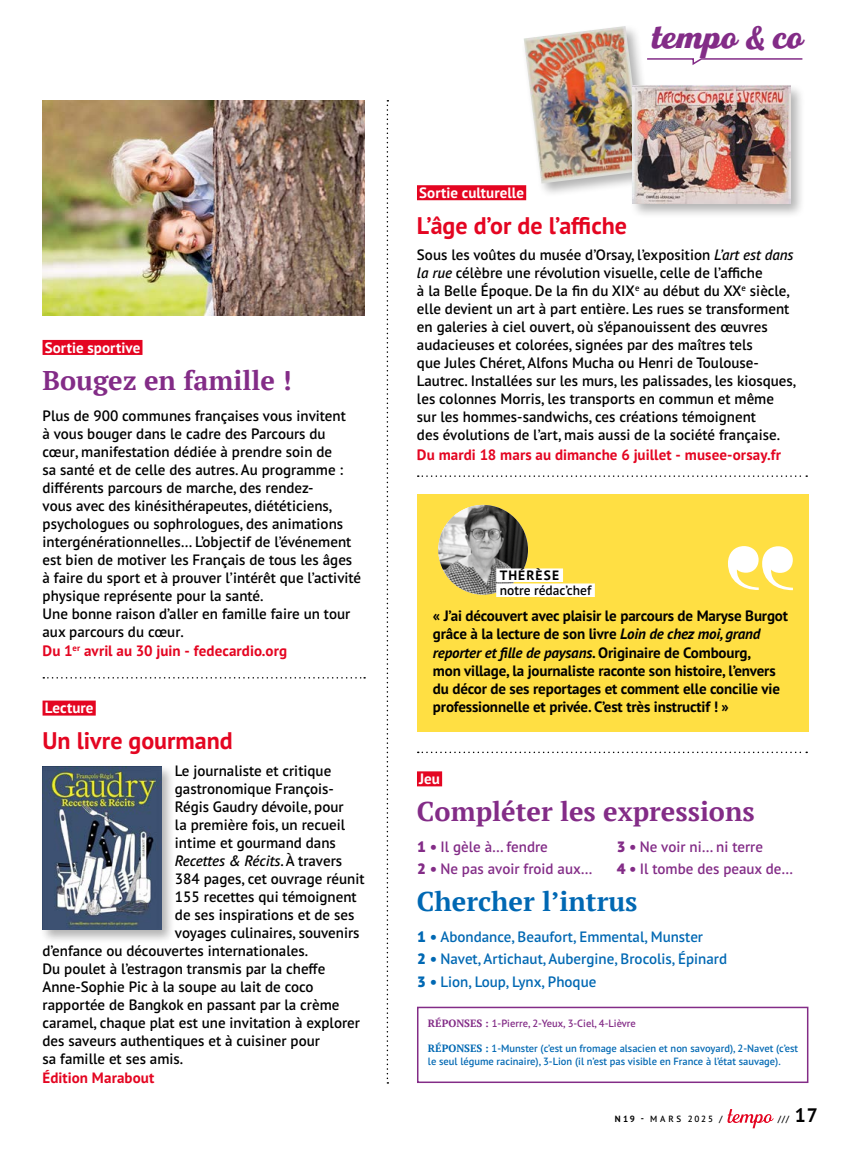
<style>
.page{position:relative;width:851px;height:1149px;background:#fff}
.page>*{position:absolute;margin:0;border:0;box-sizing:border-box;transform-origin:0 0}
.t1{font:900 34.5px "Fourth";color:#832c87}
.t2{font:700 27px "PT Serif";color:#832c87}
.t3{font:700 27px "PT Serif";color:#0068b3}
.t4{font:700 24px "PT Sans Pro";color:#e40521}
.t5{font:600 15px/18px "PT Sans Pro";color:#000}
.texte_ok{font:700 15px/18px "PT Sans Pro";letter-spacing:-.01em;color:#000}
.t6{font:600 15px "PT Sans Pro";color:#0068b3}
.web_new{font:700 15px "PT Sans Pro";letter-spacing:.005em;color:#e40521}
.t7{font:600 15px "PT Sans Pro";color:#832c87}
.t8{font:700 15px "PT Sans Pro";letter-spacing:.005em;color:#fff}
.t9{font:italic 600 15px "PT Sans Pro";color:#000}
.t10{font:600 13.5px "PT Sans Pro";color:#000}
.t11{font:700 13.5px "PT Sans Pro";letter-spacing:.08em;color:#000}
.texte_ok-2{font:600 10.5px/12.6px "PT Sans Pro";color:#0068b3}
.texte_ok-3{font:600 10.5px "PT Sans Pro";color:#832c87}
.t12{font:600 9px "PT Sans Pro";letter-spacing:.26em;color:#000}
.s1{font-style:normal}
.s2{font-style:italic}
.s3{font-weight:900}
.s4{font-family:"PT Serif";font-weight:700}
.s5{font-weight:700}
.s6{font-weight:700;font-size:19.5px}
</style>
<div class="page">
<svg style="left:727px;top:1109px;width:46px;height:18px"></svg>
<svg style="left:657px;top:58px;width:146px;height:7px"></svg>
<div style="left:43px;top:700px;width:53px;height:15px;background:#e40521"></div>
<svg style="left:43px;top:677px;width:322px;height:1px"></svg>
<svg style="left:417px;top:475px;width:390px;height:2px"></svg>
<svg style="left:417px;top:751px;width:390px;height:1px"></svg>
<div style="left:43px;top:340px;width:99px;height:15px;background:#e40521"></div>
<svg style="left:386px;top:100px;width:2px;height:983px"></svg>
<div style="left:417px;top:185px;width:109px;height:15px;background:#e40521"></div>
<img style="left:43px;top:100px;width:322px;height:216px">
<div style="left:417px;top:771px;width:25px;height:15px;background:#e40521"></div>
<div style="left:417px;top:494px;width:391px;height:237px;background:#ffdf43"></div>
<svg style="left:728px;top:546px;width:64px;height:44px"></svg>
<img style="left:438px;top:504px;width:90px;height:90px">
<div style="left:496px;top:568px;width:67px;height:14px;background:#fff"></div>
<div style="left:496px;top:583px;width:98px;height:14px;background:#fff"></div>
<div style="left:521px;top:23px;width:136px;height:175px;background:#000;opacity:.3"></div>
<img style="left:523px;top:26px;width:120px;height:157px">
<div style="left:40px;top:763px;width:135px;height:180px;background:#000;opacity:.3"></div>
<img style="left:43px;top:766px;width:118px;height:163px">
<div style="left:629px;top:83px;width:176px;height:136px;background:#000;opacity:.3"></div>
<img style="left:632px;top:86px;width:158px;height:118px">
<div style="left:417px;top:1006px;width:391px;height:76px;border:2px solid #832c87"></div>
<p class="t8" style="left:45px;top:337px;width:97px">Sortie sportive</p>
<p class="t2" style="left:43px;top:362px;width:250px">Bougez en famille !</p>
<p class="t5" style="left:43px;top:406px;width:320px">Plus de 900 communes françaises vous invitent<br>à vous bouger dans le cadre des Parcours du cœur, manifestation dédiée à prendre soin de<br>sa santé et de celle des autres. Au programme : différents parcours de marche, des rendez-<br>vous avec des kinésithérapeutes, diététiciens, psychologues ou sophrologues, des animations intergénérationnelles… L’objectif de l’événement est bien de motiver les Français de tous les âges à faire du sport et à prouver l’intérêt que l’activité physique représente pour la santé.<br>Une bonne raison d’aller en famille faire un tour aux parcours du cœur.</p>
<p class="web_new" style="left:43px;top:640px;width:246px">Du 1<sup>er</sup> avril au 30 juin - fedecardio.org</p>
<p class="t8" style="left:45px;top:698px;width:50px">Lecture</p>
<p class="t4" style="left:43px;top:724px;width:192px">Un livre gourmand</p>
<p class="t5" style="left:175px;top:760px;width:158px">Le journaliste et critique</p>
<p class="t5" style="left:175px;top:778px;width:160px">gastronomique François-</p>
<p class="t5" style="left:175px;top:796px;width:170px">Régis Gaudry dévoile, pour</p>
<p class="t5" style="left:175px;top:814px;width:172px">la première fois, un recueil</p>
<p class="t5" style="left:175px;top:832px;width:162px">intime et gourmand dans</p>
<p class="t9" style="left:175px;top:850px;width:169px">Recettes &amp; Récits<span class="s1">. À travers</span></p>
<p class="t5" style="left:175px;top:868px;width:191px">384 pages, cet ouvrage réunit</p>
<p class="t5" style="left:175px;top:886px;width:183px">155 recettes qui témoignent</p>
<p class="t5" style="left:175px;top:904px;width:181px">de ses inspirations et de ses</p>
<p class="t5" style="left:175px;top:922px;width:186px">voyages culinaires, souvenirs</p>
<p class="t5" style="left:43px;top:940px;width:267px">d’enfance ou découvertes internationales.</p>
<p class="t5" style="left:43px;top:958px;width:284px">Du poulet à l’estragon transmis par la cheffe</p>
<p class="t5" style="left:43px;top:976px;width:272px">Anne-Sophie Pic à la soupe au lait de coco</p>
<p class="t5" style="left:43px;top:994px;width:298px">rapportée de Bangkok en passant par la crème</p>
<p class="t5" style="left:43px;top:1012px;width:319px">caramel, chaque plat est une invitation à explorer</p>
<p class="t5" style="left:43px;top:1030px;width:279px">des saveurs authentiques et à cuisiner pour</p>
<p class="t5" style="left:43px;top:1048px;width:142px">sa famille et ses amis.</p>
<p class="web_new" style="left:43px;top:1067px;width:113px">Édition Marabout</p>
<p class="t1" style="left:652px;top:16px;width:152px">tempo &amp; co</p>
<p class="t8" style="left:419px;top:183px;width:106px">Sortie culturelle</p>
<p class="t4" style="left:417px;top:209px;width:211px">L’âge d’or de l’affiche</p>
<p class="t5" style="left:417px;top:245px;width:381px">Sous les voûtes du musée d’Orsay, l’exposition <span class="s2">L’art est dans la rue</span> célèbre une révolution visuelle, celle de l’affiche<br>à la Belle Époque. De la fin du XIX<sup>e</sup> au début du XX<sup>e</sup> siècle, elle devient un art à part entière. Les rues se transforment en galeries à ciel ouvert, où s’épanouissent des œuvres audacieuses et colorées, signées par des maîtres tels<br>que Jules Chéret, Alfons Mucha ou Henri de Toulouse-Lautrec. Installées sur les murs, les palissades, les kiosques, les colonnes Morris, les transports en commun et même sur les hommes-sandwichs, ces créations témoignent<br>des évolutions de l’art, mais aussi de la société française.</p>
<p class="web_new" style="left:417px;top:444px;width:365px">Du mardi 18 mars au dimanche 6 juillet - musee-orsay.fr</p>
<p class="t11" style="left:499px;top:566px;width:61px">THÉRÈSE</p>
<p class="t10" style="left:499px;top:581px;width:93px">notre rédac’chef</p>
<p class="texte_ok" style="left:433px;top:606px;width:356px">« J’ai découvert avec plaisir le parcours de Maryse Burgot grâce à la lecture de son livre <span class="s2">Loin de chez moi, grand reporter et fille de paysans</span>. Originaire de Combourg,<br>mon village, la journaliste raconte son histoire, l’envers du décor de ses reportages et comment elle concilie vie professionnelle et privée. C’est très instructif ! »</p>
<p class="t8" style="left:419px;top:768px;width:22px">Jeu</p>
<p class="t2" style="left:417px;top:793px;width:339px">Compléter les expressions</p>
<p class="t7" style="left:417px;top:836px;width:132px"><span class="s3">1 •</span> Il gèle à… fendre</p>
<p class="t7" style="left:417px;top:859px;width:177px"><span class="s3">2 •</span> Ne pas avoir froid aux…</p>
<p class="t7" style="left:616px;top:836px;width:148px"><span class="s3">3 •</span> Ne voir ni… ni terre</p>
<p class="t7" style="left:616px;top:859px;width:178px"><span class="s3">4 •</span> Il tombe des peaux de…</p>
<p class="t3" style="left:417px;top:883px;width:222px">Chercher l’intrus</p>
<p class="t6" style="left:417px;top:926px;width:287px"><span class="s3">1 •</span> Abondance, Beaufort, Emmental, Munster</p>
<p class="t6" style="left:417px;top:949px;width:311px"><span class="s3">2 •</span> Navet, Artichaut, Aubergine, Brocolis, Épinard</p>
<p class="t6" style="left:417px;top:971px;width:181px"><span class="s3">3 •</span> Lion, Loup, Lynx, Phoque</p>
<p class="texte_ok-3" style="left:428px;top:1016px;width:209px"><span class="s4">RÉPONSES :</span> 1-Pierre, 2-Yeux, 3-Ciel, 4-Lièvre</p>
<p class="texte_ok-2" style="left:428px;top:1041px;width:371px"><span class="s4">RÉPONSES :</span> 1-Munster (c’est un fromage alsacien et non savoyard), 2-Navet (c’est le seul légume racinaire), 3-Lion (il n’est pas visible en France à l’état sauvage).</p>
<p class="t12" style="left:615px;top:1113px;width:109px"><span class="s5">N19 -</span> MARS 2025 /</p>
<p class="t12" style="left:777px;top:1113px;width:42px">/// <span class="s6">17</span></p>
</div>
